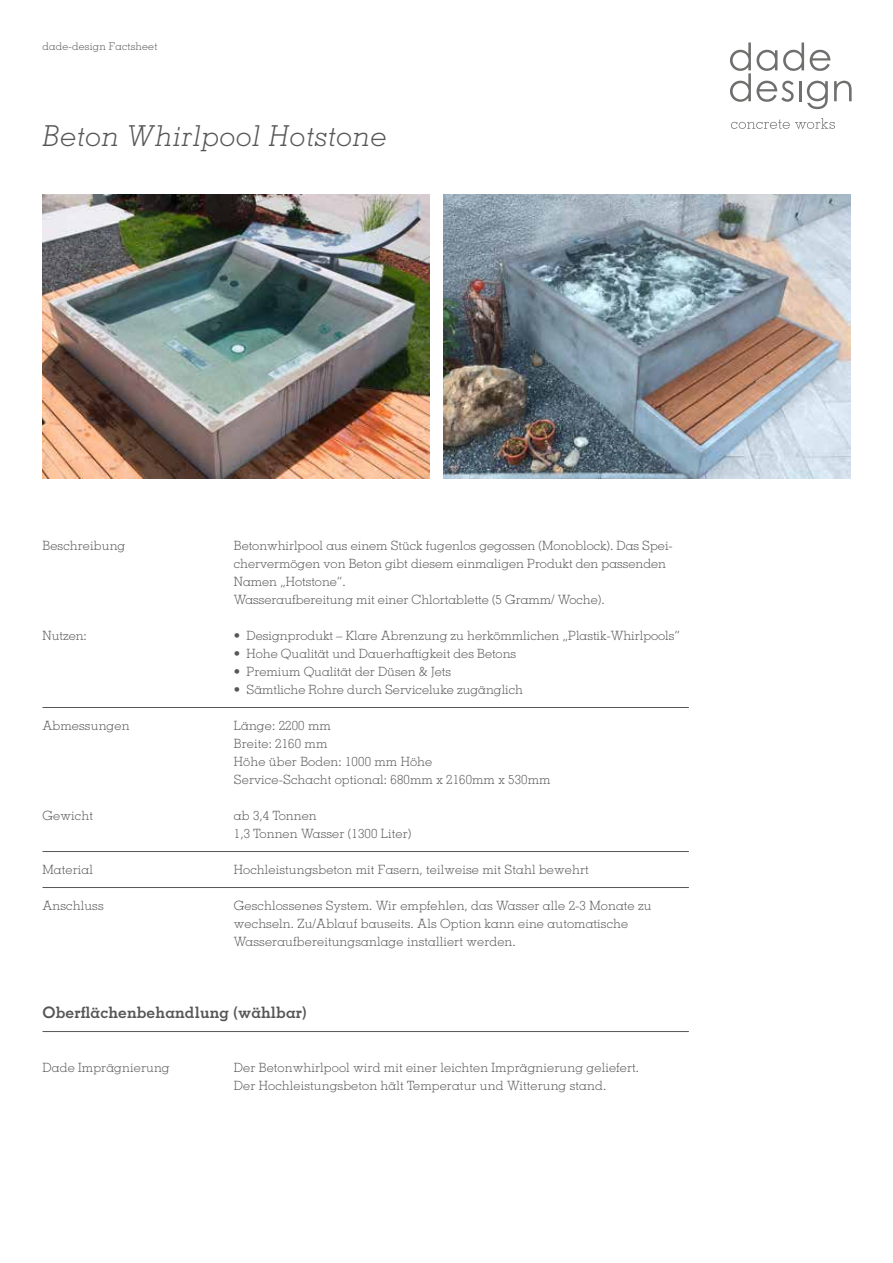
<style>
.page{position:relative;width:893px;height:1263px;background:#fff}
.page>*{position:absolute;margin:0;border:0;box-sizing:border-box;transform-origin:0 0}
.t1{font:italic 300 28.8px "Memphis LT Std";letter-spacing:.015em;color:#565656}
.t2{font:700 15.75px "Memphis LT Std";letter-spacing:.01em;color:#565656}
.t3{font:300 12.75px/18px "Memphis LT Std";letter-spacing:.01em;color:#565656}
.t4{font:300 10.5px "Memphis LT Std";letter-spacing:.02em;color:#565656}
</style>
<div class="page">
<svg style="left:730px;top:43px;width:122px;height:66px"></svg>
<svg style="left:731px;top:118px;width:104px;height:11px"></svg>
<img style="left:43px;top:195px;width:386px;height:283px">
<img style="left:444px;top:195px;width:406px;height:283px">
<hr style="left:43px;top:707px;width:646px;height:1px;background:#565656">
<hr style="left:43px;top:851px;width:646px;height:1px;background:#565656">
<hr style="left:43px;top:887px;width:646px;height:1px;background:#565656">
<hr style="left:43px;top:1031px;width:646px;height:1px;background:#565656">
<p class="t4" style="left:43px;top:40px;width:116px">dade-design Factsheet</p>
<h1 class="t1" style="left:43px;top:118px;width:346px">Beton Whirlpool Hotstone</h1>
<p class="t3" style="left:43px;top:536px;width:84px">Beschreibung</p>
<p class="t3" style="left:234px;top:536px;width:440px">Betonwhirlpool aus einem Stück fugenlos gegossen (Monoblock). Das Spei&shy;chervermögen von Beton gibt diesem einmaligen Produkt den passenden Namen „Hotstone“.<br>Wasseraufbereitung mit einer Chlortablette (5 Gramm/ Woche).</p>
<p class="t3" style="left:43px;top:626px;width:46px">Nutzen:</p>
<p class="t3" style="left:234px;top:626px;width:448px">• Designprodukt – Klare Abrenzung zu herkömmlichen „Plastik-Whirlpools“</p>
<p class="t3" style="left:234px;top:644px;width:284px">• Hohe Qualität und Dauerhaftigkeit des Betons</p>
<p class="t3" style="left:234px;top:662px;width:219px">• Premium Qualität der Düsen &amp; Jets</p>
<p class="t3" style="left:234px;top:680px;width:291px">• Sämtliche Rohre durch Serviceluke zugänglich</p>
<p class="t3" style="left:43px;top:716px;width:88px">Abmessungen</p>
<p class="t3" style="left:234px;top:716px;width:318px">Länge: 2200 mm<br>Breite: 2160 mm<br>Höhe über Boden: 1000 mm Höhe<br>Service-Schacht optional: 680mm x 2160mm x 530mm</p>
<p class="t3" style="left:43px;top:806px;width:52px">Gewicht</p>
<p class="t3" style="left:234px;top:806px;width:179px">ab 3,4 Tonnen<br>1,3 Tonnen Wasser (1300 Liter)</p>
<p class="t3" style="left:43px;top:860px;width:52px">Material</p>
<p class="t3" style="left:234px;top:860px;width:356px">Hochleistungsbeton mit Fasern, teilweise mit Stahl bewehrt</p>
<p class="t3" style="left:43px;top:896px;width:63px">Anschluss</p>
<p class="t3" style="left:234px;top:896px;width:419px">Geschlossenes System. Wir empfehlen, das Wasser alle 2-3 Monate zu wechseln. Zu/Ablauf bauseits. Als Option kann eine automatische<br>Wasseraufbereitungsanlage installiert werden.</p>
<p class="t2" style="left:43px;top:1002px;width:265px">Oberflächenbehandlung (wählbar)</p>
<p class="t3" style="left:43px;top:1058px;width:129px">Dade Imprägnierung</p>
<p class="t3" style="left:234px;top:1058px;width:407px">Der Betonwhirlpool wird mit einer leichten Imprägnierung geliefert.<br>Der Hochleistungsbeton hält Temperatur und Witterung stand.</p>
</div>
